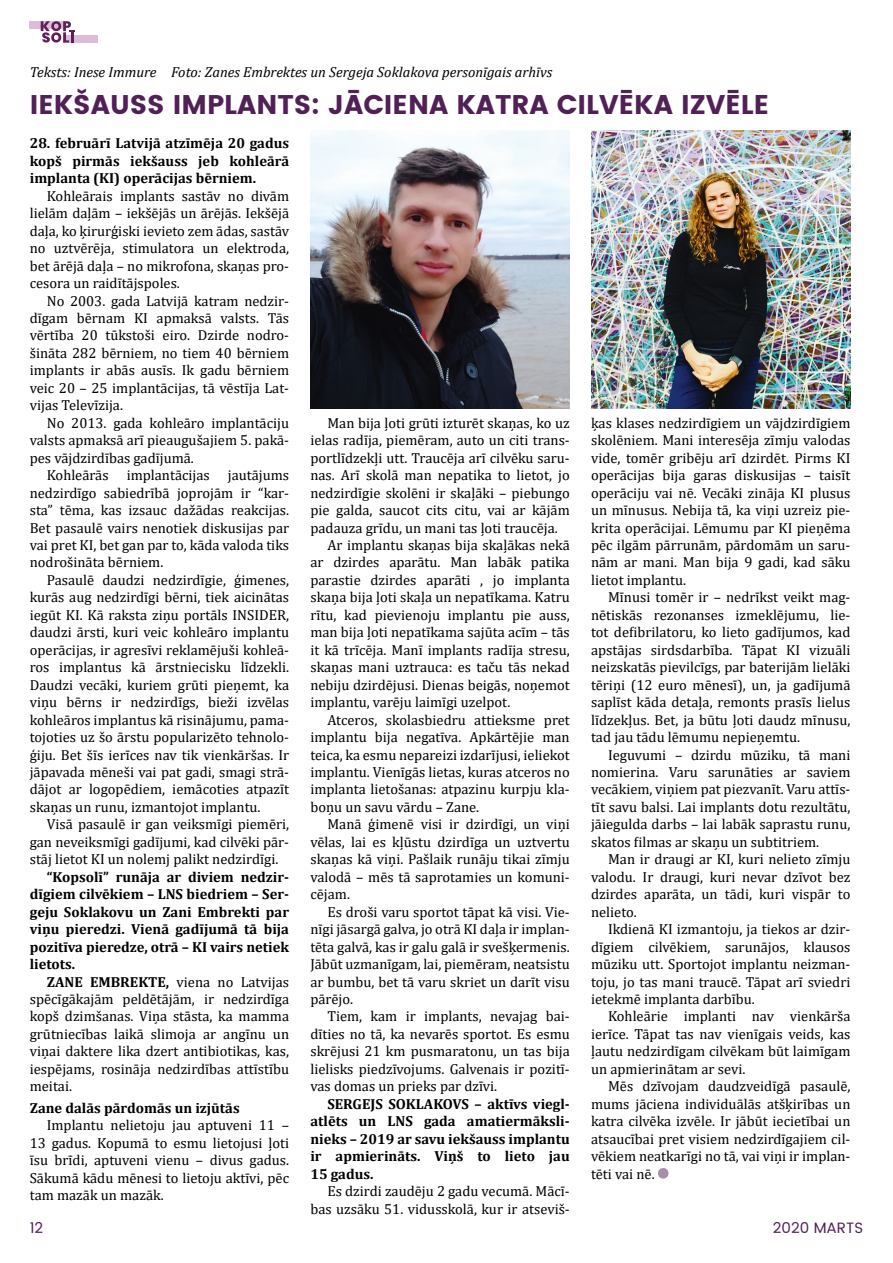
<style>
.page{position:relative;width:893px;height:1263px;background:#fff}
.page>*{position:absolute;margin:0;border:0;box-sizing:border-box;transform-origin:0 0}
.t1{font:700 27px "Poppins";color:#522057}
.t2{font:15px "Poppins";color:#522057}
.t3{font:14.55px/17.4px "Cambria";color:#000;text-align:justify}
.t4{font:700 14.55px/17.4px "Cambria";color:#000;text-align:justify}
.t5{font:italic 14.55px "Cambria";color:#000}
.s1{font-weight:700}
</style>
<div class="page">
<div style="left:658px;top:1168px;width:10px;height:10px;background:#ac8da9;border-radius:50%"></div>
<img style="left:310px;top:130px;width:260px;height:278px">
<img style="left:591px;top:130px;width:259px;height:278px">
<div style="left:30px;top:21px;width:36px;height:8px;background:#ddbcdb"></div>
<div style="left:63px;top:35px;width:35px;height:8px;background:#ddbcdb"></div>
<svg style="left:41px;top:21px;width:34px;height:22px"></svg>
<p class="t5" style="left:30px;top:62px;width:524px">Teksts: Inese Immure Foto: Zanes Embrektes un Sergeja Soklakova personīgais arhīvs</p>
<h1 class="t1" style="left:30px;top:89px;width:741px">IEKŠAUSS IMPLANTS: JĀCIENA KATRA CILVĒKA IZVĒLE</h1>
<p class="t4" style="left:30px;top:134px;width:261px">28. februārī Latvijā atzīmēja 20 gadus kopš pirmās iekšauss jeb kohleārā implanta (KI) operācijas bērniem.</p>
<p class="t3" style="left:30px;top:187px;width:261px;text-indent:17px">Kohleārais implants sastāv no divām lielām daļām – iekšējās un ārējās. Iekšējā daļa, ko ķirurģiski ievieto zem ādas, sastāv no uztvērēja, stimulatora un elektroda, bet ārējā daļa – no mikrofona, skaņas pro&shy;cesora un raidītājspoles.</p>
<p class="t3" style="left:30px;top:292px;width:261px;text-indent:17px">No 2003. gada Latvijā katram nedzir&shy;dīgam bērnam KI apmaksā valsts. Tās vērtība 20 tūkstoši eiro. Dzirde nodro&shy;šināta 282 bērniem, no tiem 40 bērniem implants ir abās ausīs. Ik gadu bērniem veic 20 – 25 implantācijas, tā vēstīja Lat&shy;vijas Televīzija.</p>
<p class="t3" style="left:30px;top:414px;width:261px;text-indent:17px">No 2013. gada kohleāro implantāciju valsts apmaksā arī pieaugušajiem 5. pakā&shy;pes vājdzirdības gadījumā.</p>
<p class="t3" style="left:30px;top:466px;width:261px;text-indent:17px">Kohleārās implantācijas jautājums nedzirdīgo sabiedrībā joprojām ir “kar&shy;sta” tēma, kas izsauc dažādas reakcijas.<br>Bet pasaulē vairs nenotiek diskusijas par vai pret KI, bet gan par to, kāda valoda tiks nodrošināta bērniem.</p>
<p class="t3" style="left:30px;top:571px;width:261px;text-indent:17px">Pasaulē daudzi nedzirdīgie, ģimenes, kurās aug nedzirdīgi bērni, tiek aicinātas iegūt KI. Kā raksta ziņu portāls INSIDER, daudzi ārsti, kuri veic kohleāro implantu operācijas, ir agresīvi reklamējuši kohleā&shy;ros implantus kā ārstniecisku līdzekli.<br>Daudzi vecāki, kuriem grūti pieņemt, ka viņu bērns ir nedzirdīgs, bieži izvēlas kohleāros implantus kā risinājumu, pama&shy;tojoties uz šo ārstu popularizēto tehnolo&shy;ģiju. Bet šīs ierīces nav tik vienkāršas. Ir jāpavada mēneši vai pat gadi, smagi strā&shy;dājot ar logopēdiem, iemācoties atpazīt skaņas un runu, izmantojot implantu.</p>
<p class="t3" style="left:30px;top:816px;width:261px;text-indent:17px">Visā pasaulē ir gan veiksmīgi piemēri, gan neveiksmīgi gadījumi, kad cilvēki pār&shy;stāj lietot KI un nolemj palikt nedzirdīgi.</p>
<p class="t4" style="left:30px;top:868px;width:261px;text-indent:17px">“Kopsolī” runāja ar diviem nedzir&shy;dīgiem cilvēkiem – LNS biedriem – Ser&shy;geju Soklakovu un Zani Embrekti par viņu pieredzi. Vienā gadījumā tā bija pozitīva pieredze, otrā – KI vairs netiek lietots.</p>
<p class="t3" style="left:30px;top:973px;width:261px;text-indent:17px"><span class="s1">ZANE EMBREKTE,</span> viena no Latvijas spēcīgākajām peldētājām, ir nedzirdīga kopš dzimšanas. Viņa stāsta, ka mamma grūtniecības laikā slimoja ar angīnu un viņai daktere lika dzert antibiotikas, kas, iespējams, rosināja nedzirdības attīstību meitai.</p>
<p class="t4" style="left:30px;top:1099px;width:211px">Zane dalās pārdomās un izjūtās</p>
<p class="t3" style="left:30px;top:1117px;width:261px;text-indent:17px">Implantu nelietoju jau aptuveni 11 – 13 gadus. Kopumā to esmu lietojusi ļoti īsu brīdi, aptuveni vienu – divus gadus.<br>Sākumā kādu mēnesi to lietoju aktīvi, pēc tam mazāk un mazāk.</p>
<p class="t3" style="left:591px;top:414px;width:261px">ķas klases nedzirdīgiem un vājdzirdīgiem skolēniem. Mani interesēja zīmju valodas vide, tomēr gribēju arī dzirdēt. Pirms KI operācijas bija garas diskusijas – taisīt operāciju vai nē. Vecāki zināja KI plusus un mīnusus. Nebija tā, ka viņi uzreiz pie&shy;krita operācijai. Lēmumu par KI pieņēma pēc ilgām pārrunām, pārdomām un saru&shy;nām ar mani. Man bija 9 gadi, kad sāku lietot implantu.</p>
<p class="t3" style="left:591px;top:589px;width:261px;text-indent:17px">Mīnusi tomēr ir – nedrīkst veikt mag&shy;nētiskās rezonanses izmeklējumu, lie&shy;tot defibrilatoru, ko lieto gadījumos, kad apstājas sirdsdarbība. Tāpat KI vizuāli neizskatās pievilcīgs, par baterijām lielāki tēriņi (12 euro mēnesī), un, ja gadījumā saplīst kāda detaļa, remonts prasīs lielus līdzekļus. Bet, ja būtu ļoti daudz mīnusu, tad jau tādu lēmumu nepieņemtu.</p>
<p class="t3" style="left:591px;top:746px;width:261px;text-indent:17px">Ieguvumi – dzirdu mūziku, tā mani nomierina. Varu sarunāties ar saviem vecākiem, viņiem pat piezvanīt. Varu attīs&shy;tīt savu balsi. Lai implants dotu rezultātu, jāiegulda darbs – lai labāk saprastu runu, skatos filmas ar skaņu un subtitriem.</p>
<p class="t3" style="left:591px;top:850px;width:261px;text-indent:17px">Man ir draugi ar KI, kuri nelieto zīmju valodu. Ir draugi, kuri nevar dzīvot bez dzirdes aparāta, un tādi, kuri vispār to nelieto.</p>
<p class="t3" style="left:591px;top:920px;width:261px;text-indent:17px">Ikdienā KI izmantoju, ja tiekos ar dzir&shy;dīgiem cilvēkiem, sarunājos, klausos mūziku utt. Sportojot implantu neizman&shy;toju, jo tas mani traucē. Tāpat arī sviedri ietekmē implanta darbību.</p>
<p class="t3" style="left:591px;top:1008px;width:261px;text-indent:17px">Kohleārie implanti nav vienkārša ierīce. Tāpat tas nav vienīgais veids, kas ļautu nedzirdīgam cilvēkam būt laimīgam un apmierinātam ar sevi.</p>
<p class="t3" style="left:591px;top:1077px;width:261px;text-indent:17px">Mēs dzīvojam daudzveidīgā pasaulē, mums jāciena individuālās atšķirības un katra cilvēka izvēle. Ir jābūt iecietībai un atsaucībai pret visiem nedzirdīgajiem cil&shy;vēkiem neatkarīgi no tā, vai viņi ir implan&shy;tēti vai nē.</p>
<p class="t3" style="left:327px;top:414px;width:244px">Man bija ļoti grūti izturēt skaņas, ko uz</p>
<p class="t3" style="left:310px;top:431px;width:261px">ielas radīja, piemēram, auto un citi trans-</p>
<p class="t3" style="left:310px;top:449px;width:261px">portlīdzekļi utt. Traucēja arī cilvēku saru-</p>
<p class="t3" style="left:310px;top:466px;width:261px">nas. Arī skolā man nepatika to lietot, jo</p>
<p class="t3" style="left:310px;top:484px;width:261px">nedzirdīgie skolēni ir skaļāki – piebungo</p>
<p class="t3" style="left:310px;top:501px;width:261px">pie galda, saucot cits citu, vai ar kājām</p>
<p class="t3" style="left:310px;top:519px;width:249px">padauza grīdu, un mani tas ļoti traucēja.</p>
<p class="t3" style="left:327px;top:536px;width:244px">Ar implantu skaņas bija skaļākas nekā</p>
<p class="t3" style="left:310px;top:554px;width:261px">ar dzirdes aparātu. Man labāk patika</p>
<p class="t3" style="left:310px;top:571px;width:261px">parastie dzirdes aparāti , jo implanta</p>
<p class="t3" style="left:310px;top:589px;width:261px">skaņa bija ļoti skaļa un nepatīkama. Katru</p>
<p class="t3" style="left:310px;top:606px;width:261px">rītu, kad pievienoju implantu pie auss,</p>
<p class="t3" style="left:310px;top:624px;width:261px">man bija ļoti nepatīkama sajūta acīm – tās</p>
<p class="t3" style="left:310px;top:641px;width:261px">it kā trīcēja. Manī implants radīja stresu,</p>
<p class="t3" style="left:310px;top:658px;width:261px">skaņas mani uztrauca: es taču tās nekad</p>
<p class="t3" style="left:310px;top:676px;width:261px">nebiju dzirdējusi. Dienas beigās, noņemot</p>
<p class="t3" style="left:310px;top:693px;width:201px">implantu, varēju laimīgi uzelpot.</p>
<p class="t3" style="left:327px;top:711px;width:244px">Atceros, skolasbiedru attieksme pret</p>
<p class="t3" style="left:310px;top:728px;width:261px">implantu bija negatīva. Apkārtējie man</p>
<p class="t3" style="left:310px;top:746px;width:261px">teica, ka esmu nepareizi izdarījusi, ieliekot</p>
<p class="t3" style="left:310px;top:763px;width:261px">implantu. Vienīgās lietas, kuras atceros no</p>
<p class="t3" style="left:310px;top:781px;width:261px">implanta lietošanas: atpazinu kurpju kla-</p>
<p class="t3" style="left:310px;top:798px;width:170px">boņu un savu vārdu – Zane.</p>
<p class="t3" style="left:327px;top:816px;width:244px">Manā ģimenē visi ir dzirdīgi, un viņi</p>
<p class="t3" style="left:310px;top:833px;width:261px">vēlas, lai es kļūstu dzirdīga un uztvertu</p>
<p class="t3" style="left:310px;top:850px;width:261px">skaņas kā viņi. Pašlaik runāju tikai zīmju</p>
<p class="t3" style="left:310px;top:868px;width:261px">valodā – mēs tā saprotamies un komuni-</p>
<p class="t3" style="left:310px;top:885px;width:41px">cējam.</p>
<p class="t3" style="left:327px;top:903px;width:244px">Es droši varu sportot tāpat kā visi. Vie-</p>
<p class="t3" style="left:310px;top:920px;width:261px">nīgi jāsargā galva, jo otrā KI daļa ir implan-</p>
<p class="t3" style="left:310px;top:938px;width:261px">tēta galvā, kas ir galu galā ir svešķermenis.</p>
<p class="t3" style="left:310px;top:955px;width:261px">Jābūt uzmanīgam, lai, piemēram, neatsistu</p>
<p class="t3" style="left:310px;top:973px;width:261px">ar bumbu, bet tā varu skriet un darīt visu</p>
<p class="t3" style="left:310px;top:990px;width:44px">pārējo.</p>
<p class="t3" style="left:327px;top:1008px;width:244px">Tiem, kam ir implants, nevajag bai-</p>
<p class="t3" style="left:310px;top:1025px;width:261px">dīties no tā, ka nevarēs sportot. Es esmu</p>
<p class="t3" style="left:310px;top:1043px;width:261px">skrējusi 21 km pusmaratonu, un tas bija</p>
<p class="t3" style="left:310px;top:1060px;width:261px">lielisks piedzīvojums. Galvenais ir pozitī-</p>
<p class="t3" style="left:310px;top:1077px;width:188px">vas domas un prieks par dzīvi.</p>
<p class="t4" style="left:310px;top:1095px;width:261px;text-indent:17px">SERGEJS SOKLAKOVS – aktīvs viegl&shy;atlēts un LNS gada amatiermāksli&shy;nieks – 2019 ar savu iekšauss implantu ir apmierināts. Viņš to lieto jau 15 gadus.</p>
<p class="t3" style="left:310px;top:1182px;width:261px;text-align:right">Es dzirdi zaudēju 2 gadu vecumā. Mācī&shy;bas uzsāku 51. vidusskolā, kur ir atseviš-</p>
<p class="t2" style="left:30px;top:1217px;width:15px">12</p>
<p class="t2" style="left:773px;top:1217px;width:92px">2020 MARTS</p>
</div>
